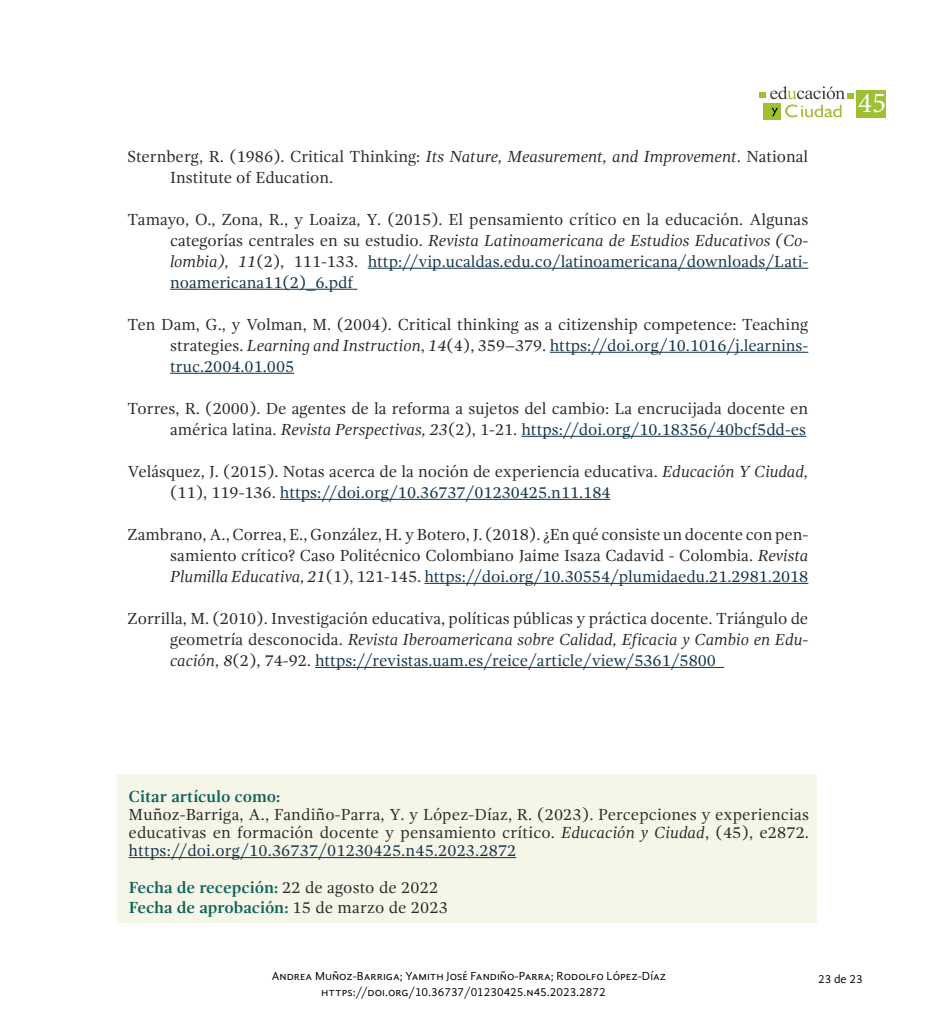
<style>
.page{position:relative;width:936px;height:1021px;background:#fff}
.page>*{position:absolute;margin:0;border:0;box-sizing:border-box;transform-origin:0 0}
.t1{font:28.95px "Minion Pro";color:#fff}
.t2{font:16.5px/21px "Gandhi Serif";color:#292829;text-align:justify}
.t3{font:700 16.5px/20.2px "Gandhi Serif";letter-spacing:-.005em;color:#0d635b}
.t4{font:12px/16px "Gandhi Sans";color:#000}
.s1{font-style:italic}
.s2{color:#12344a}
.s3{font-weight:400;color:#292829}
</style>
<div class="page">
<div style="left:763px;top:103px;width:18px;height:16px;background:#9fc031"></div>
<svg style="left:759px;top:86px;width:94px;height:31px"></svg>
<div style="left:856px;top:90px;width:30px;height:27px;background:#9fc031"></div>
<hr style="left:368px;top:268px;width:440px;height:1px;background:#12344a">
<hr style="left:170px;top:289px;width:187px;height:1px;background:#12344a">
<hr style="left:549px;top:352px;width:259px;height:1px;background:#12344a">
<hr style="left:170px;top:373px;width:124px;height:1px;background:#12344a">
<hr style="left:521px;top:436px;width:285px;height:1px;background:#12344a">
<hr style="left:280px;top:499px;width:330px;height:1px;background:#12344a">
<hr style="left:424px;top:583px;width:384px;height:1px;background:#12344a">
<hr style="left:315px;top:667px;width:409px;height:1px;background:#12344a">
<div style="left:117px;top:774px;width:699px;height:149px;background:#f6f6e8"></div>
<hr style="left:129px;top:857px;width:387px;height:1px;background:#12344a">
<p class="t2" style="left:170px;top:145px;width:639px;text-indent:-43px">Sternberg, R. (1986). Critical Thinking: <span class="s1">Its Nature, Measurement, and Improvement</span>. National<br>Institute of Education.</p>
<p class="t2" style="left:170px;top:208px;width:639px;text-indent:-43px">Tamayo, O., Zona, R., y Loaiza, Y. (2015). El pensamiento crítico en la educación. Algunas categorías centrales en su estudio. <span class="s1">Revista Latinoamericana de Estudios Educativos (Co&shy;lombia), 11</span>(2), 111-133. <span class="s2">http://vip.ucaldas.edu.co/latinoamericana/downloads/Lati&shy;noamericana11(2)_6.pdf</span></p>
<p class="t2" style="left:170px;top:313px;width:639px;text-indent:-43px">Ten Dam, G., y Volman, M. (2004). Critical thinking as a citizenship competence: Teaching strategies. <span class="s1">Learning and Instruction</span>, <span class="s1">14</span>(4), 359–379. <span class="s2">https://doi.org/10.1016/j.learnins&shy;truc.2004.01.005</span></p>
<p class="t2" style="left:128px;top:397px;width:682px;text-align:right">Torres, R. (2000). De agentes de la reforma a sujetos del cambio: La encrucijada docente en américa latina. <span class="s1">Revista Perspectivas, 23</span>(2), 1-21. <span class="s2">https://doi.org/10.18356/40bcf5dd-es</span></p>
<p class="t2" style="left:170px;top:460px;width:639px;text-indent:-43px">Velásquez, J. (2015). Notas acerca de la noción de experiencia educativa. <span class="s1">Educación Y Ciudad, </span>(11), 119-136. <span class="s2">https://doi.org/10.36737/01230425.n11.184</span></p>
<p class="t2" style="left:170px;top:523px;width:639px;text-indent:-43px">Zambrano, A., Correa, E., González, H. y Botero, J. (2018). ¿En qué consiste un docente con pen&shy;samiento crítico? Caso Politécnico Colombiano Jaime Isaza Cadavid - Colombia. <span class="s1">Revista Plumilla Educativa, 21</span>(1), 121-145. <span class="s2">https://doi.org/10.30554/plumidaedu.21.2981.2018</span></p>
<p class="t2" style="left:170px;top:607px;width:639px;text-indent:-43px">Zorrilla, M. (2010). Investigación educativa, políticas públicas y práctica docente. Triángulo de geometría desconocida. <span class="s1">Revista Iberoamericana sobre Calidad, Eficacia y Cambio en Edu&shy;cación, 8</span>(2), 74-92. <span class="s2">https://revistas.uam.es/reice/article/view/5361/5800</span></p>
<p class="t3" style="left:129px;top:786px;width:153px">Citar artículo como:</p>
<p class="t2" style="left:129px;top:805px;width:682px;line-height:18px">Muñoz-Barriga, A., Fandiño-Parra, Y. y López-Díaz, R. (2023). Percepciones y experiencias educativas en formación docente y pensamiento crítico. <span class="s1">Educación y Ciudad</span>, (45), e2872. <span class="s2">https://doi.org/10.36737/01230425.n45.2023.2872</span></p>
<p class="t3" style="left:129px;top:877px;width:320px">Fecha de recepción: <span class="s3">22 de agosto de 2022<br></span>Fecha de aprobación: <span class="s3">15 de marzo de 2023</span></p>
<h1 class="t1" style="left:858px;top:83px;width:29px">45</h1>
<p class="t4" style="left:321px;top:967px;width:346px;text-indent:-49px">Andrea Muñoz-Barriga; Yamith José Fandiño-Parra; Rodolfo López-Díaz https://doi.org/10.36737/01230425.n45.2023.2872</p>
<p class="t4" style="left:818px;top:970px;width:46px">23 de 23</p>
</div>
